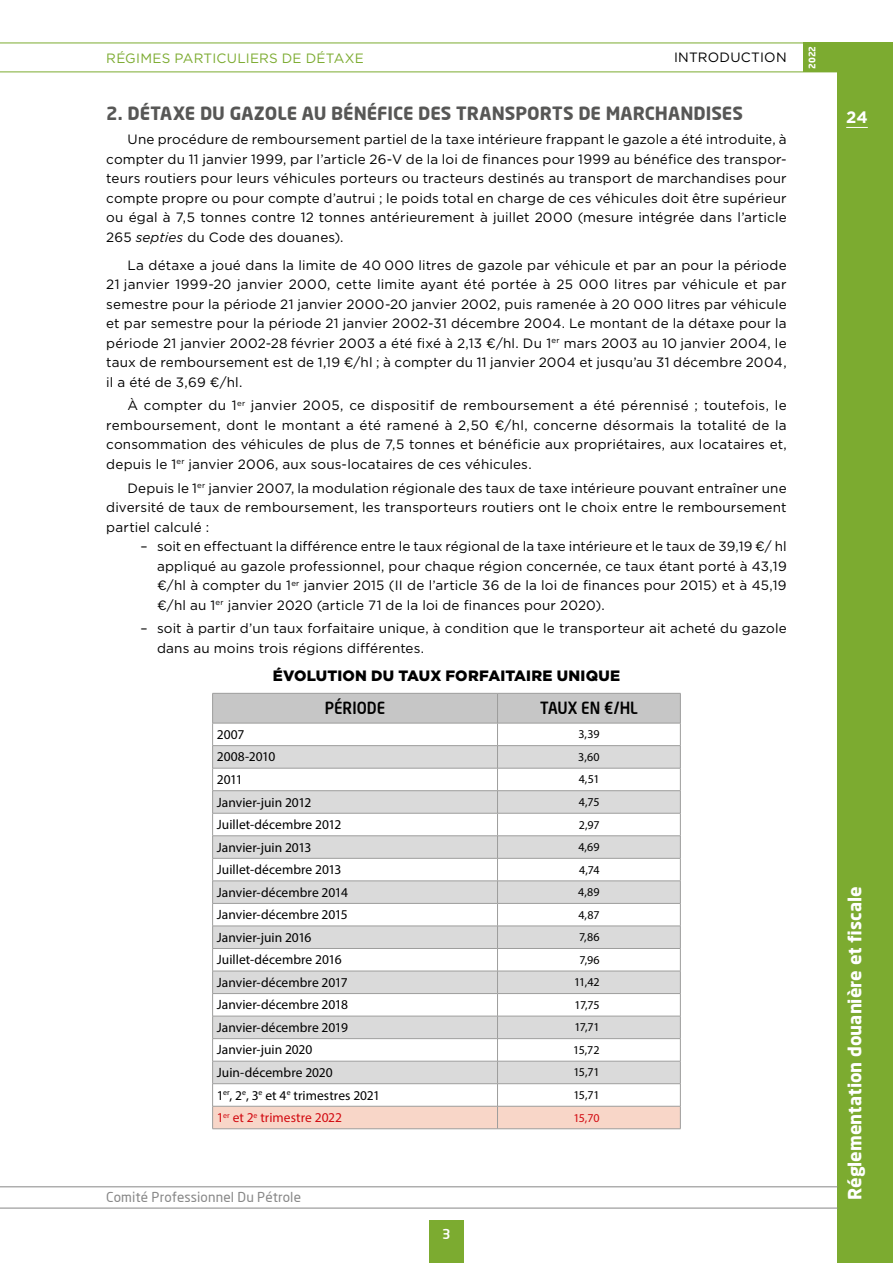
<style>
.page{position:relative;width:893px;height:1263px;background:#fff}
.page>*{position:absolute;margin:0;border:0;box-sizing:border-box;transform-origin:0 0}
.t1{font:700 18px "Neo Sans";color:#575756}
.t2{font:700 18px "Neo Sans";color:#fff}
.t3{font:500 16.5px "Neo Sans";color:#000;scale:.9 1}
.t4{font:700 16.5px "Gotham";color:#fff}
.t5{font:900 15px "Gotham";letter-spacing:.015em;color:#000}
.t6{font:13.5px/19.5px "Gotham";letter-spacing:.01em;color:#000;text-align:justify}
.t7{font:13.5px "Myriad Pro";color:#000}
.t8{font:13.5px "Neo Sans";letter-spacing:.01em;color:#878787}
.t9{font:13.5px "Gotham";letter-spacing:.015em;color:#7cab30}
.t10{font:13.5px "Myriad Pro";color:#d20a11}
.t11{font:500 13.5px "Neo Sans";color:#fff}
.t12{font:12px "Myriad Pro";letter-spacing:-.02em;color:#000}
.t13{font:12px "Myriad Pro";color:#d20a11}
.t14{font:700 9px "Neo Sans";color:#fff}
.s1{font-style:italic}
</style>
<div class="page">
<div style="left:838px;top:71px;width:55px;height:1192px;background:#7cab30"></div>
<div style="left:804px;top:43px;width:89px;height:29px;background:#7cab30"></div>
<hr style="left:0;top:43px;width:893px;height:1px;background:#7cab30">
<hr style="left:0;top:72px;width:893px;height:1px;background:#7cab30">
<hr style="left:0;top:1186px;width:838px;height:1px;background:#878787">
<hr style="left:0;top:1208px;width:838px;height:1px;background:#878787">
<div style="left:429px;top:1220px;width:34px;height:43px;background:#7cab30"></div>
<svg style="left:846px;top:127px;width:22px;height:1px"></svg>
<svg style="left:212px;top:694px;width:469px;height:435px"></svg>
<hr style="left:212px;top:693px;width:285px;height:1px;background:#9d9d9c">
<hr style="left:212px;top:693px;width:1px;height:30px;background:#9d9d9c">
<hr style="left:212px;top:723px;width:285px;height:1px;background:#9d9d9c">
<hr style="left:497px;top:693px;width:184px;height:1px;background:#9d9d9c">
<hr style="left:497px;top:693px;width:1px;height:30px;background:#9d9d9c">
<hr style="left:680px;top:693px;width:1px;height:30px;background:#9d9d9c">
<hr style="left:497px;top:723px;width:184px;height:1px;background:#9d9d9c">
<p class="t9" style="left:106px;top:49px;width:259px">RÉGIMES PARTICULIERS DE DÉTAXE</p>
<p class="t14" style="left:806px;top:69px;width:25px;rotate:-90deg">2022</p>
<p class="t6" style="left:674px;top:47px;width:114px">INTRODUCTION</p>
<h1 class="t1" style="left:106px;top:102px;width:638px">2. DÉTAXE DU GAZOLE AU BÉNÉFICE DES TRANSPORTS DE MARCHANDISES</h1>
<p class="t4" style="left:846px;top:106px;width:23px">24</p>
<p class="t6" style="left:106px;top:129px;width:682px;text-indent:21px">Une procédure de remboursement partiel de la taxe intérieure frappant le gazole a été introduite, à compter du 11 janvier 1999, par l’article 26-V de la loi de finances pour 1999 au bénéfice des transpor&shy;teurs routiers pour leurs véhicules porteurs ou tracteurs destinés au transport de marchandises pour compte propre ou pour compte d’autrui ; le poids total en charge de ces véhicules doit être supérieur ou égal à 7,5 tonnes contre 12 tonnes antérieurement à juillet 2000 (mesure intégrée dans l’article 265 <span class="s1">septies</span> du Code des douanes).</p>
<p class="t6" style="left:106px;top:255px;width:682px;text-indent:21px">La détaxe a joué dans la limite de 40 000 litres de gazole par véhicule et par an pour la période 21 janvier 1999-20 janvier 2000, cette limite ayant été portée à 25 000 litres par véhicule et par semestre pour la période 21 janvier 2000-20 janvier 2002, puis ramenée à 20 000 litres par véhicule et par semestre pour la période 21 janvier 2002-31 décembre 2004. Le montant de la détaxe pour la période 21 janvier 2002-28 février 2003 a été fixé à 2,13 €/hl. Du 1<sup>er</sup> mars 2003 au 10 janvier 2004, le taux de remboursement est de 1,19 €/hl ; à compter du 11 janvier 2004 et jusqu’au 31 décembre 2004, il a été de 3,69 €/hl.</p>
<p class="t6" style="left:106px;top:395px;width:682px;text-indent:21px">À compter du 1<sup>er</sup> janvier 2005, ce dispositif de remboursement a été pérennisé ; toutefois, le remboursement, dont le montant a été ramené à 2,50 €/hl, concerne désormais la totalité de la consommation des véhicules de plus de 7,5 tonnes et bénéficie aux propriétaires, aux locataires et, depuis le 1<sup>er</sup> janvier 2006, aux sous-locataires de ces véhicules.</p>
<p class="t6" style="left:106px;top:478px;width:682px;text-indent:21px">Depuis le 1<sup>er</sup> janvier 2007, la modulation régionale des taux de taxe intérieure pouvant entraîner une diversité de taux de remboursement, les transporteurs routiers ont le choix entre le remboursement partiel calculé :</p>
<p class="t6" style="left:157px;top:536px;width:631px;text-indent:-17px">– soit en effectuant la différence entre le taux régional de la taxe intérieure et le taux de 39,19 €/ hl appliqué au gazole professionnel, pour chaque région concernée, ce taux étant porté à 43,19 €/hl à compter du 1<sup>er</sup> janvier 2015 (II de l’article 36 de la loi de finances pour 2015) et à 45,19 €/hl au 1<sup>er</sup> janvier 2020 (article 71 de la loi de finances pour 2020).</p>
<p class="t6" style="left:157px;top:618px;width:631px;text-indent:-17px">– soit à partir d’un taux forfaitaire unique, à condition que le transporteur ait acheté du gazole dans au moins trois régions différentes.</p>
<p class="t5" style="left:273px;top:665px;width:349px">ÉVOLUTION DU TAUX FORFAITAIRE UNIQUE</p>
<p class="t3" style="left:325px;top:698px;width:69px">PÉRIODE</p>
<p class="t3" style="left:540px;top:698px;width:110px">TAUX EN €/HL</p>
<p class="t7" style="left:217px;top:726px;width:29px">2007</p>
<p class="t12" style="left:578px;top:727px;width:23px">3,39</p>
<p class="t7" style="left:217px;top:749px;width:60px">2008-2010</p>
<p class="t12" style="left:578px;top:749px;width:23px">3,60</p>
<p class="t7" style="left:217px;top:771px;width:27px">2011</p>
<p class="t12" style="left:579px;top:772px;width:22px">4,51</p>
<p class="t7" style="left:217px;top:794px;width:96px">Janvier-juin 2012</p>
<p class="t12" style="left:579px;top:795px;width:22px">4,75</p>
<p class="t7" style="left:217px;top:816px;width:126px">Juillet-décembre 2012</p>
<p class="t12" style="left:579px;top:817px;width:22px">2,97</p>
<p class="t7" style="left:217px;top:839px;width:96px">Janvier-juin 2013</p>
<p class="t12" style="left:578px;top:840px;width:23px">4,69</p>
<p class="t7" style="left:217px;top:861px;width:126px">Juillet-décembre 2013</p>
<p class="t12" style="left:579px;top:862px;width:22px">4,74</p>
<p class="t7" style="left:217px;top:884px;width:133px">Janvier-décembre 2014</p>
<p class="t12" style="left:578px;top:885px;width:23px">4,89</p>
<p class="t7" style="left:217px;top:906px;width:133px">Janvier-décembre 2015</p>
<p class="t12" style="left:578px;top:907px;width:23px">4,87</p>
<p class="t7" style="left:217px;top:929px;width:96px">Janvier-juin 2016</p>
<p class="t12" style="left:579px;top:930px;width:22px">7,86</p>
<p class="t7" style="left:217px;top:951px;width:126px">Juillet-décembre 2016</p>
<p class="t12" style="left:580px;top:952px;width:21px">7,96</p>
<p class="t7" style="left:217px;top:974px;width:132px">Janvier-décembre 2017</p>
<p class="t12" style="left:574px;top:975px;width:27px">11,42</p>
<p class="t7" style="left:217px;top:996px;width:133px">Janvier-décembre 2018</p>
<p class="t12" style="left:575px;top:997px;width:26px">17,75</p>
<p class="t7" style="left:217px;top:1019px;width:133px">Janvier-décembre 2019</p>
<p class="t12" style="left:575px;top:1020px;width:26px">17,71</p>
<p class="t7" style="left:217px;top:1041px;width:97px">Janvier-juin 2020</p>
<p class="t12" style="left:573px;top:1042px;width:28px">15,72</p>
<p class="t7" style="left:217px;top:1064px;width:117px">Juin-décembre 2020</p>
<p class="t12" style="left:573px;top:1065px;width:28px">15,71</p>
<p class="t7" style="left:217px;top:1087px;width:165px">1<sup>er</sup>, 2<sup>e</sup>, 3<sup>e</sup> et 4<sup>e</sup> trimestres 2021</p>
<p class="t12" style="left:573px;top:1087px;width:28px">15,71</p>
<p class="t10" style="left:217px;top:1109px;width:127px">1<sup>er</sup> et 2<sup>e</sup> trimestre 2022</p>
<p class="t13" style="left:573px;top:1110px;width:28px">15,70</p>
<h1 class="t2" style="left:843px;top:1200px;width:315px;rotate:-90deg">Réglementation douanière et fiscale</h1>
<p class="t8" style="left:106px;top:1189px;width:196px">Comité Professionnel Du Pétrole</p>
<p class="t11" style="left:442px;top:1226px;width:10px">3</p>
</div>
